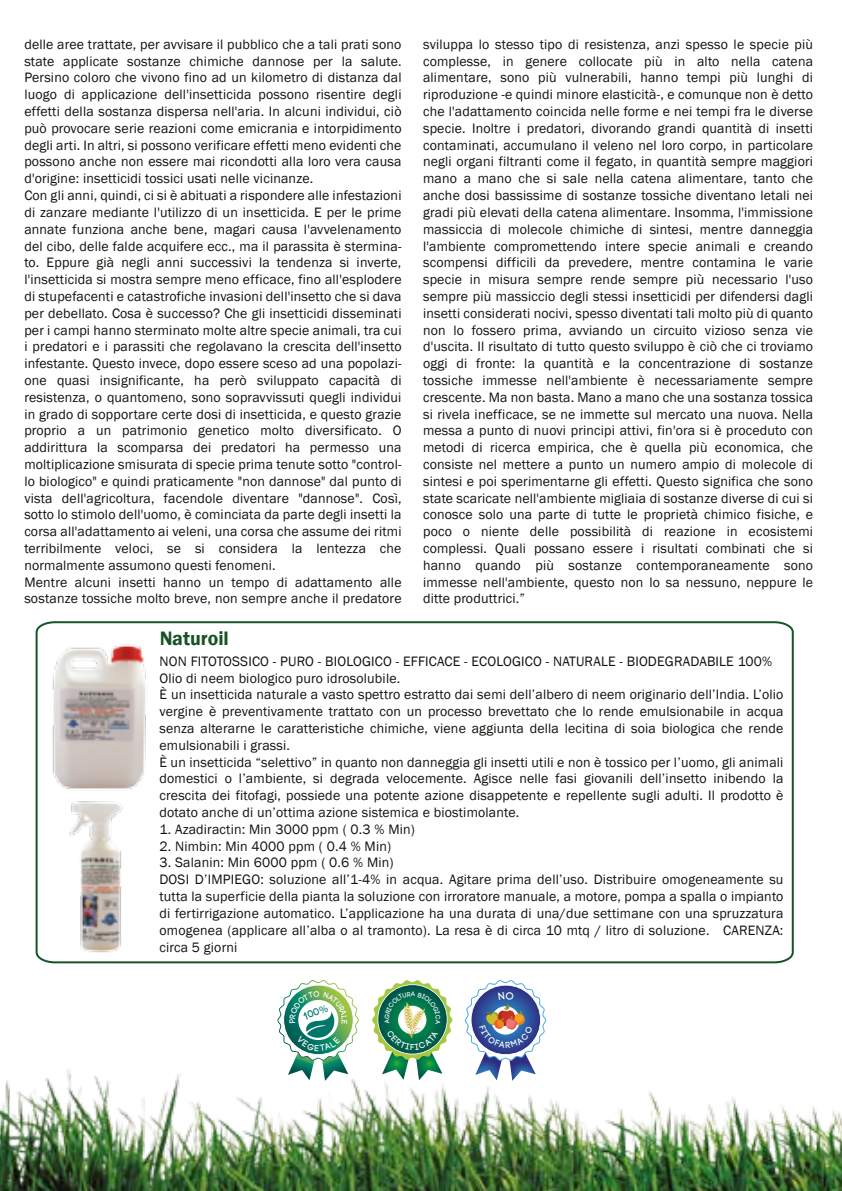
<style>
.page{position:relative;width:842px;height:1191px;background:#fff}
.page>*{position:absolute;margin:0;border:0;box-sizing:border-box;transform-origin:0 0}
.t1{font:600 20px "Franklin Gothic";color:#175327}
.t2{font:14px/16.8px "Franklin Gothic";letter-spacing:.015em;color:#12100b}
.t3{font:700 10.8px "Code";color:#007769}
.s1{font-family:"Myriad Pro";font-weight:400}
</style>
<div class="page">
<svg style="left:35px;top:621px;width:759px;height:343px"></svg>
<img style="left:0;top:1069px;width:842px;height:122px">
<svg style="left:372px;top:980px;width:80px;height:100px"></svg>
<svg style="left:277px;top:980px;width:82px;height:100px"></svg>
<svg style="left:465px;top:980px;width:81px;height:100px"></svg>
<p class="t2" style="left:24px;top:36px;width:379px">delle aree trattate, per avvisare il pubblico che a tali prati sono state applicate sostanze chimiche dannose per la salute.<br>Persino coloro che vivono fino ad un kilometro di distanza dal luogo di applicazione dell'insetticida possono risentire degli effetti della sostanza dispersa nell'aria. In alcuni individui, ciò può provocare serie reazioni come emicrania e intorpidimento degli arti. In altri, si possono verificare effetti meno evidenti che possono anche non essere mai ricondotti alla loro vera causa d'origine: insetticidi tossici usati nelle vicinanze.<br>Con gli anni, quindi, ci si è abituati a rispondere alle infestazioni di zanzare mediante l'utilizzo di un insetticida. E per le prime annate funziona anche bene, magari causa l'avvelenamento del cibo, delle falde acquifere ecc., ma il parassita è stermina&shy;to. Eppure già negli anni successivi la tendenza si inverte, l'insetticida si mostra sempre meno efficace, fino all'esplodere di stupefacenti e catastrofiche invasioni dell'insetto che si dava per debellato. Cosa è successo? Che gli insetticidi disseminati per i campi hanno sterminato molte altre specie animali, tra cui i predatori e i parassiti che regolavano la crescita dell'insetto infestante. Questo invece, dopo essere sceso ad una popolazi&shy;one quasi insignificante, ha però sviluppato capacità di resistenza, o quantomeno, sono sopravvissuti quegli individui in grado di sopportare certe dosi di insetticida, e questo grazie proprio a un patrimonio genetico molto diversificato. O addirittura la scomparsa dei predatori ha permesso una moltiplicazione smisurata di specie prima tenute sotto "control&shy;lo biologico" e quindi praticamente "non dannose" dal punto di vista dell'agricoltura, facendole diventare "dannose". Così, sotto lo stimolo dell'uomo, è cominciata da parte degli insetti la corsa all'adattamento ai veleni, una corsa che assume dei ritmi terribilmente veloci, se si considera la lentezza che normalmente assumono questi fenomeni.<br>Mentre alcuni insetti hanno un tempo di adattamento alle sostanze tossiche molto breve, non sempre anche il predatore</p>
<p class="t2" style="left:423px;top:36px;width:392px;text-align:justify">sviluppa lo stesso tipo di resistenza, anzi spesso le specie più complesse, in genere collocate più in alto nella catena alimentare, sono più vulnerabili, hanno tempi più lunghi di riproduzione -e quindi minore elasticità-, e comunque non è detto che l'adattamento coincida nelle forme e nei tempi fra le diverse specie. Inoltre i predatori, divorando grandi quantità di insetti contaminati, accumulano il veleno nel loro corpo, in particolare negli organi filtranti come il fegato, in quantità sempre maggiori mano a mano che si sale nella catena alimentare, tanto che anche dosi bassissime di sostanze tossiche diventano letali nei gradi più elevati della catena alimentare. Insomma, l'immissione massiccia di molecole chimiche di sintesi, mentre danneggia l'ambiente compromettendo intere specie animali e creando scompensi difficili da prevedere, mentre contamina le varie specie in misura sempre rende sempre più necessario l'uso sempre più massiccio degli stessi insetticidi per difendersi dagli insetti considerati nocivi, spesso diventati tali molto più di quanto non lo fossero prima, avviando un circuito vizioso senza vie d'uscita. Il risultato di tutto questo sviluppo è ciò che ci troviamo oggi di fronte: la quantità e la concentrazione di sostanze tossiche immesse nell'ambiente è necessariamente sempre crescente. Ma non basta. Mano a mano che una sostanza tossica si rivela inefficace, se ne immette sul mercato una nuova. Nella messa a punto di nuovi principi attivi, fin'ora si è proceduto con metodi di ricerca empirica, che è quella più economica, che consiste nel mettere a punto un numero ampio di molecole di sintesi e poi sperimentarne gli effetti. Questo significa che sono state scaricate nell'ambiente migliaia di sostanze diverse di cui si conosce solo una parte di tutte le proprietà chimico fisiche, e poco o niente delle possibilità di reazione in ecosistemi complessi. Quali possano essere i risultati combinati che si hanno quando più sostanze contemporaneamente sono immesse nell'ambiente, questo non lo sa nessuno, neppure le ditte produttrici.”</p>
<h1 class="t1" style="left:159px;top:626px;width:71px">Naturoil</h1>
<p class="t2" style="left:159px;top:653px;width:625px">NON FITOTOSSICO - PURO - BIOLOGICO - EFFICACE - ECOLOGICO - NATURALE - BIODEGRADABILE 100% Olio di neem biologico puro idrosolubile.<br>È un insetticida naturale a vasto spettro estratto dai semi dell’albero di neem originario dell’India. L’olio vergine è preventivamente trattato con un processo brevettato che lo rende emulsionabile in acqua senza alterarne le caratteristiche chimiche, viene aggiunta della lecitina di soia biologica che rende emulsionabili i grassi.<br>È un insetticida “selettivo” in quanto non danneggia gli insetti utili e non è tossico per l’uomo, gli animali domestici o l’ambiente, si degrada velocemente. Agisce nelle fasi giovanili dell’insetto inibendo la crescita dei fitofagi, possiede una potente azione disappetente e repellente sugli adulti. Il prodotto è dotato anche di un’ottima azione sistemica e biostimolante.</p>
<p class="t2" style="left:159px;top:821px;width:257px">1. Azadiractin: Min 3000 ppm ( 0.3 % Min)</p>
<p class="t2" style="left:159px;top:838px;width:233px">2. Nimbin: Min 4000 ppm ( 0.4 % Min)</p>
<p class="t2" style="left:159px;top:854px;width:625px">3. Salanin: Min 6000 ppm ( 0.6 % Min)<br>DOSI D’IMPIEGO: soluzione all’1-4% in acqua. Agitare prima dell’uso. Distribuire omogeneamente su tutta la superficie della pianta la soluzione con irroratore manuale, a motore, pompa a spalla o impianto di fertirrigazione automatico. L’applicazione ha una durata di una/due settimane con una spruzzatura omogenea (applicare all’alba o al tramonto). La resa è di circa 10 mtq / litro di soluzione. CARENZA: circa 5 giorni</p>
<p class="t3" style="left:303px;top:1010px;width:26px;rotate:-19deg">100<span class="s1">%</span></p>
</div>
